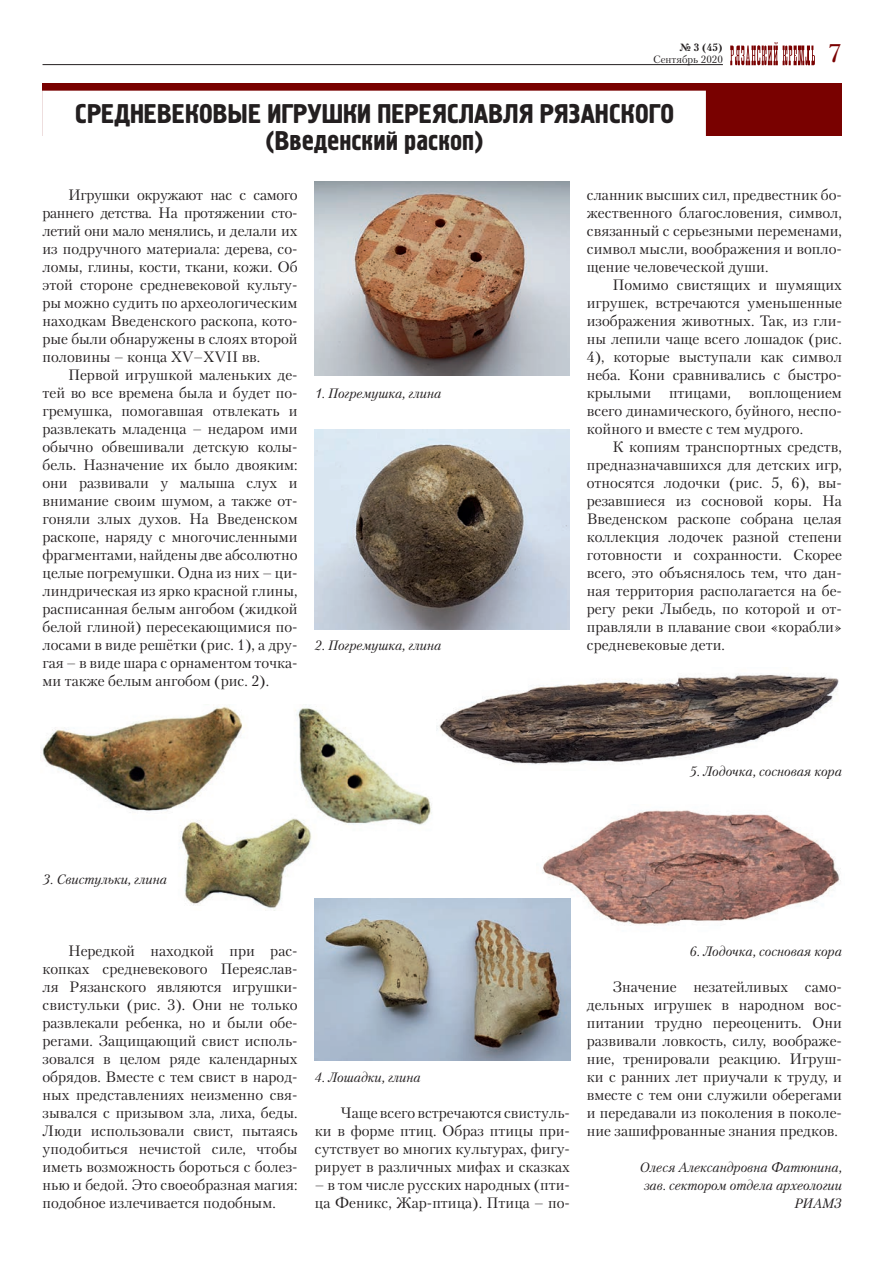
<style>
.page{position:relative;width:893px;height:1263px;background:#fff}
.page>*{position:absolute;margin:0;border:0;box-sizing:border-box;transform-origin:0 0}
.t1{font:27px/27px "Hermes C";color:#231f20;text-align:center}
.t2{font:25.5px "Petersburg C";color:#790100}
.t3{font:15px/18px "Petersburg C";color:#231f20;text-align:justify}
.t4{font:italic 13.5px/18px "Petersburg C";color:#231f20;text-align:right}
.t5{font:10.5px "Petersburg C";color:#231f20}
.t6{font:700 10.5px "Petersburg C";color:#231f20}
</style>
<div class="page">
<svg style="left:730px;top:42px;width:85px;height:23px"></svg>
<hr style="left:43px;top:64px;width:680px;height:1px;background:#231f20">
<div style="left:43px;top:83px;width:799px;height:53px;background:#790100"></div>
<div style="left:42px;top:91px;width:664px;height:55px;background:#fff"></div>
<img style="left:536px;top:810px;width:305px;height:125px">
<img style="left:436px;top:674px;width:403px;height:91px">
<img style="left:315px;top:182px;width:255px;height:194px">
<img style="left:41px;top:704px;width:395px;height:207px">
<img style="left:315px;top:429px;width:255px;height:200px">
<img style="left:315px;top:899px;width:255px;height:162px">
<p class="t6" style="left:679px;top:40px;width:45px">№ 3 (45)</p>
<p class="t5" style="left:653px;top:53px;width:71px">Сентябрь 2020</p>
<h1 class="t1" style="left:75px;top:101px;width:601px">Средневековые игрушки Переяславля Рязанского (Введенский раскоп)</h1>
<p class="t3" style="left:43px;top:185px;width:257px;text-indent:26px">Игрушки окружают нас с самого раннего детства. На протяжении сто&shy;летий они мало менялись, и делали их из подручного материала: дерева, со&shy;ломы, глины, кости, ткани, кожи. Об этой стороне средневековой культу&shy;ры можно судить по археологическим находкам Введенского раскопа, кото&shy;рые были обнаружены в слоях второй половины – конца XV–XVII вв.</p>
<p class="t3" style="left:43px;top:365px;width:257px;text-indent:26px">Первой игрушкой маленьких де&shy;тей во все времена была и будет по&shy;гремушка, помогавшая отвлекать и развлекать младенца – недаром ими обычно обвешивали детскую колы&shy;бель. Назначение их было двояким: они развивали у малыша слух и внимание своим шумом, а также от&shy;гоняли злых духов. На Введенском раскопе, наряду с многочисленными фрагментами, найдены две абсолютно целые погремушки. Одна из них – ци&shy;линдрическая из ярко красной глины, расписанная белым ангобом (жидкой белой глиной) пересекающимися по&shy;лосами в виде решётки (рис. 1), а дру&shy;гая – в виде шара с орнаментом точка&shy;ми также белым ангобом (рис. 2).</p>
<h2 class="t2" style="left:828px;top:38px;width:15px">7</h2>
<p class="t3" style="left:587px;top:185px;width:257px">сланник высших сил, предвестник бо&shy;жественного благословения, символ, связанный с серьезными переменами, символ мысли, воображения и вопло&shy;щение человеческой души.</p>
<p class="t3" style="left:587px;top:275px;width:257px;text-indent:26px">Помимо свистящих и шумящих игрушек, встречаются уменьшенные изображения животных. Так, из гли&shy;ны лепили чаще всего лошадок (рис.<br>4), которые выступали как символ неба. Кони сравнивались с быстро&shy;крылыми птицами, воплощением всего динамического, буйного, неспо&shy;койного и вместе с тем мудрого.</p>
<p class="t3" style="left:587px;top:437px;width:257px;text-indent:26px">К копиям транспортных средств, предназначавшихся для детских игр, относятся лодочки (рис. 5, 6), вы&shy;резавшиеся из сосновой коры. На Введенском раскопе собрана целая коллекция лодочек разной степени готовности и сохранности. Скорее всего, это объяснялось тем, что дан&shy;ная территория располагается на бе&shy;регу реки Лыбедь, по которой и от&shy;правляли в плавание свои «корабли» средневековые дети.</p>
<p class="t4" style="left:315px;top:384px;width:128px">1. Погремушка, глина</p>
<p class="t4" style="left:315px;top:636px;width:128px">2. Погремушка, глина</p>
<p class="t4" style="left:43px;top:870px;width:125px">3. Свистульки, глина</p>
<p class="t4" style="left:690px;top:762px;width:154px">5. Лодочка, сосновая кора</p>
<p class="t3" style="left:43px;top:941px;width:257px;text-indent:26px">Нередкой находкой при рас&shy;копках средневекового Переяслав&shy;ля Рязанского являются игрушки&shy;свистульки (рис. 3). Они не только развлекали ребенка, но и были обе&shy;регами. Защищающий свист исполь&shy;зовался в целом ряде календарных обрядов. Вместе с тем свист в народ&shy;ных представлениях неизменно свя&shy;зывался с призывом зла, лиха, беды.<br>Люди использовали свист, пытаясь уподобиться нечистой силе, чтобы иметь возможность бороться с болез&shy;нью и бедой. Это своеобразная магия: подобное излечивается подобным.</p>
<p class="t4" style="left:690px;top:942px;width:154px">6. Лодочка, сосновая кора</p>
<p class="t3" style="left:587px;top:977px;width:257px;text-indent:26px">Значение незатейливых само&shy;дельных игрушек в народном вос&shy;питании трудно переоценить. Они развивали ловкость, силу, воображе&shy;ние, тренировали реакцию. Игруш&shy;ки с ранних лет приучали к труду, и вместе с тем они служили оберегами и передавали из поколения в поколе&shy;ние зашифрованные знания предков.</p>
<p class="t4" style="left:640px;top:1158px;width:204px">Олеся Александровна Фатюнина, зав. сектором отдела археологии<br>РИАМЗ</p>
<p class="t4" style="left:315px;top:1068px;width:108px">4. Лошадки, глина</p>
<p class="t3" style="left:315px;top:1103px;width:257px;text-indent:26px">Чаще всего встречаются свистуль&shy;ки в форме птиц. Образ птицы при&shy;сутствует во многих культурах, фигу&shy;рирует в различных мифах и сказках</p>
<p class="t3" style="left:315px;top:1175px;width:257px">– в том числе русских народных (пти&shy;ца Феникс, Жар-птица). Птица – по-</p>
</div>
